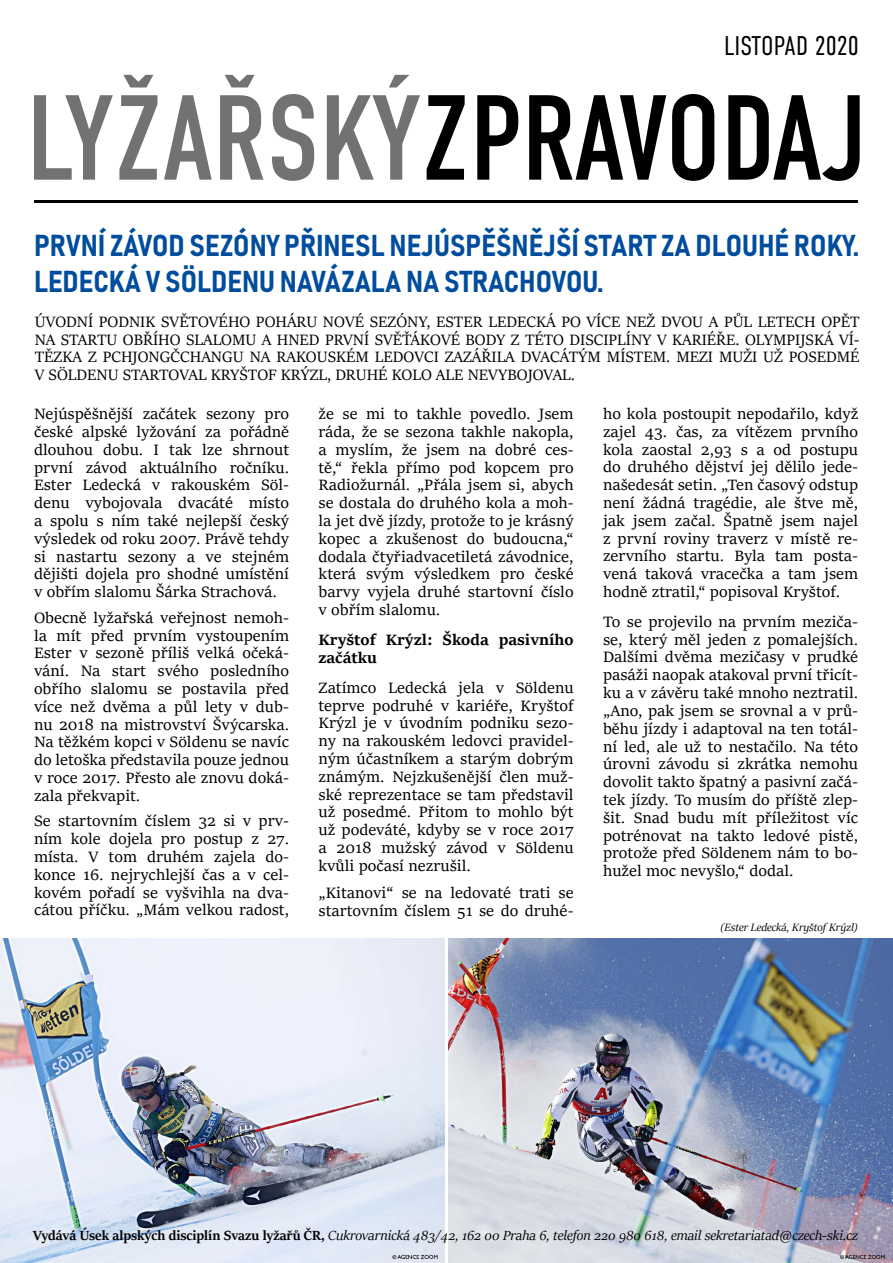
<style>
.page{position:relative;width:893px;height:1263px;background:#fff}
.page>*{position:absolute;margin:0;border:0;box-sizing:border-box;transform-origin:0 0}
.t1{font:120.6px "DIN Condensed";color:#000}
.t2{font:29.85px/36px "Bahnschrift";color:#004d9d}
.t3{font:300 27px "DIN Condensed";color:#000}
.t4{font:16.5px/17.9px "Sitka Subheading";color:#000;text-align:justify}
.t5{font:16.5px/17.9px "Sitka Heading";color:#000;text-align:justify}
.t6{font:700 16.5px/17.9px "Sitka Subheading";color:#000}
.t7{font:italic 14.85px "Sitka Banner";color:#000}
.t8{font:italic 12px "Sitka Banner";color:#000}
.s1{color:#727271}
.s2{font-weight:700;font-style:normal}
</style>
<div class="page">
<img style="left:448px;top:938px;width:444px;height:325px">
<hr style="left:35px;top:201px;width:823px;height:2px;background:#000">
<img style="left:0;top:938px;width:445px;height:325px">
<h3 class="t3" style="left:724px;top:30px;width:136px">LISTOPAD 2020</h3>
<h1 class="t1" style="left:27px;top:71px;width:842px"><span class="s1">LYŽAŘSKÝ</span>ZPRAVODAJ</h1>
<h2 class="t2" style="left:34px;top:227px;width:826px">PRVNÍ ZÁVOD SEZÓNY PŘINESL NEJÚSPĚŠNĚJŠÍ START ZA DLOUHÉ ROKY.<br>LEDECKÁ V SÖLDENU NAVÁZALA NA STRACHOVOU.</h2>
<p class="t5" style="left:35px;top:312px;width:826px">ÚVODNÍ PODNIK SVĚTOVÉHO POHÁRU NOVÉ SEZÓNY, ESTER LEDECKÁ PO VÍCE NEŽ DVOU A PŮL LETECH OPĚT NA STARTU OBŘÍHO SLALOMU A HNED PRVNÍ SVĚŤÁKOVÉ BODY Z TÉTO DISCIPLÍNY V KARIÉŘE. OLYMPIJSKÁ VÍ-TĚZKA Z PCHJONGČCHANGU NA RAKOUSKÉM LEDOVCI ZAZÁŘILA DVACÁTÝM MÍSTEM. MEZI MUŽI UŽ POSEDMÉ V SÖLDENU STARTOVAL KRYŠTOF KRÝZL, DRUHÉ KOLO ALE NEVYBOJOVAL.</p>
<p class="t4" style="left:34px;top:404px;width:257px">Nejúspěšnější začátek sezony pro české alpské lyžování za pořádně dlouhou dobu. I tak lze shrnout první závod aktuálního ročníku.<br>Ester Ledecká v rakouském Söl&shy;denu vybojovala dvacáté místo a spolu s ním také nejlepší český výsledek od roku 2007. Právě tehdy si nastartu sezony a ve stejném dějišti dojela pro shodné umístění v obřím slalomu Šárka Strachová.</p>
<p class="t4" style="left:34px;top:607px;width:257px">Obecně lyžařská veřejnost nemoh&shy;la mít před prvním vystoupením Ester v sezoně příliš velká očeká&shy;vání. Na start svého posledního obřího slalomu se postavila před více než dvěma a půl lety v dub&shy;nu 2018 na mistrovství Švýcarska.<br>Na těžkém kopci v Söldenu se navíc do letoška představila pouze jednou v roce 2017. Přesto ale znovu doká&shy;zala překvapit.</p>
<p class="t4" style="left:34px;top:811px;width:257px">Se startovním číslem 32 si v prv&shy;ním kole dojela pro postup z 27. místa. V tom druhém zajela do&shy;konce 16. nejrychlejší čas a v cel&shy;kovém pořadí se vyšvihla na dva&shy;cátou příčku. „Mám velkou radost,</p>
<p class="t4" style="left:603px;top:404px;width:257px">ho kola postoupit nepodařilo, když zajel 43. čas, za vítězem prvního kola zaostal 2,93 s a od postupu do druhého dějství jej dělilo jede&shy;našedesát setin. „Ten časový odstup není žádná tragédie, ale štve mě, jak jsem začal. Špatně jsem najel z první roviny traverz v místě re&shy;zervního startu. Byla tam posta&shy;vená taková vracečka a tam jsem hodně ztratil,“ popisoval Kryštof.</p>
<p class="t4" style="left:603px;top:612px;width:257px">To se projevilo na prvním meziča&shy;se, který měl jeden z pomalejších.<br>Dalšími dvěma mezičasy v prudké pasáži naopak atakoval první třicít&shy;ku a v závěru také mnoho neztratil. „Ano, pak jsem se srovnal a v prů&shy;běhu jízdy i adaptoval na ten totál&shy;ní led, ale už to nestačilo. Na této úrovni závodu si zkrátka nemohu dovolit takto špatný a pasivní začá&shy;tek jízdy. To musím do příště zlep&shy;šit. Snad budu mít příležitost víc potrénovat na takto ledové pistě, protože před Söldenem nám to bo&shy;hužel moc nevyšlo,“ dodal.</p>
<p class="t4" style="left:319px;top:404px;width:257px">že se mi to takhle povedlo. Jsem ráda, že se sezona takhle nakopla, a myslím, že jsem na dobré ces&shy;tě,“ řekla přímo pod kopcem pro Radiožurnál. „Přála jsem si, abych se dostala do druhého kola a moh&shy;la jet dvě jízdy, protože to je krásný kopec a zkušenost do budoucna,“ dodala čtyřiadvacetiletá závodnice, která svým výsledkem pro české barvy vyjela druhé startovní číslo v obřím slalomu.</p>
<p class="t6" style="left:319px;top:629px;width:257px">Kryštof Krýzl: Škoda pasivního začátku</p>
<p class="t4" style="left:319px;top:678px;width:257px">Zatímco Ledecká jela v Söldenu teprve podruhé v kariéře, Kryštof Krýzl je v úvodním podniku sezo&shy;ny na rakouském ledovci pravidel&shy;ným účastníkem a starým dobrým známým. Nejzkušenější člen muž&shy;ské reprezentace se tam představil už posedmé. Přitom to mohlo být už podeváté, kdyby se v roce 2017 a 2018 mužský závod v Söldenu kvůli počasí nezrušil.</p>
<p class="t4" style="left:319px;top:883px;width:257px">„Kitanovi“ se na ledovaté trati se startovním číslem 51 se do druhé-</p>
<p class="t8" style="left:720px;top:919px;width:139px">(Ester Ledecká, Kryštof Krýzl)</p>
<p class="t7" style="left:33px;top:1225px;width:826px"><span class="s2">Vydává Úsek alpských disciplín Svazu lyžařů ČR,</span> Cukrovarnická 483/42, 162 00 Praha 6, telefon 220 980 618, email sekretariatad@czech-ski.cz</p>
</div>
